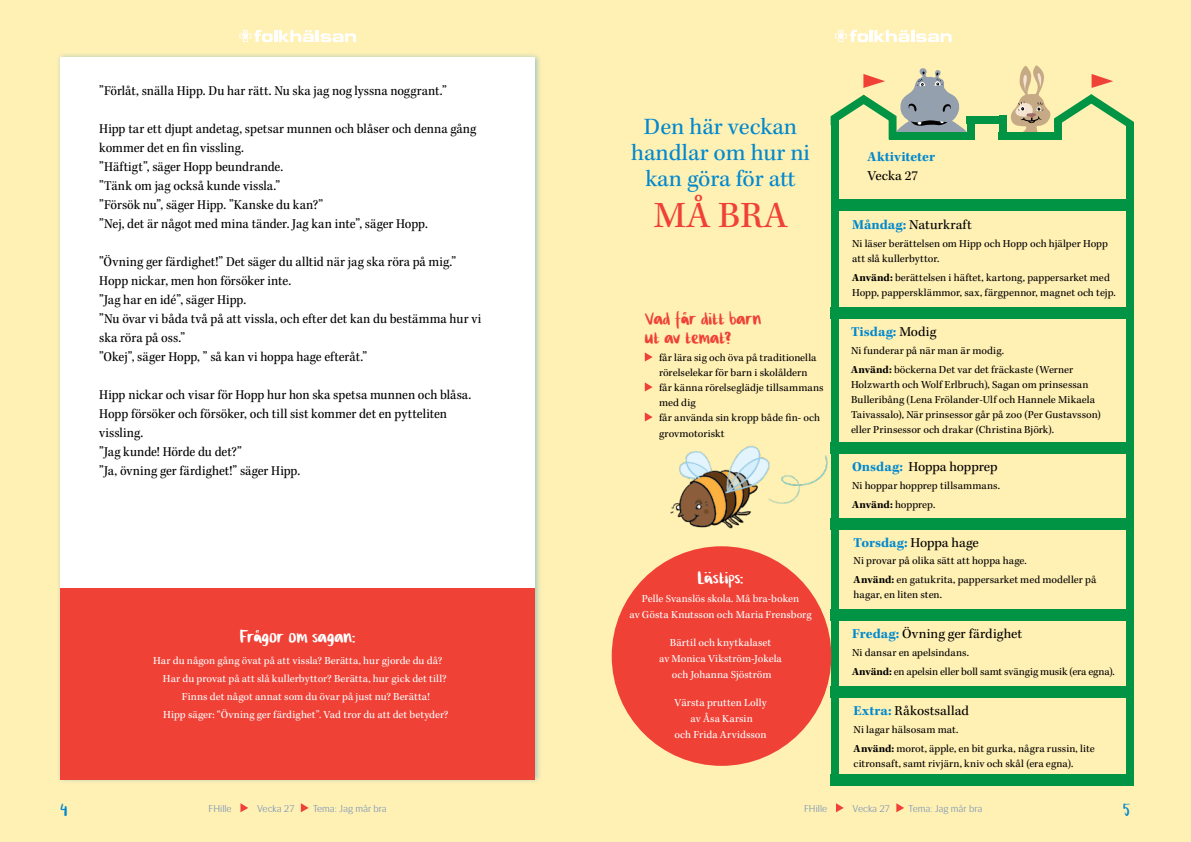
<style>
.page{position:relative;width:1191px;height:842px;background:#fff}
.page>*{position:absolute;margin:0;border:0;box-sizing:border-box;transform-origin:0 0}
.t1{font:38px "Kepler Std";color:#ef4136}
.t2{font:24px/26px "Kepler Std";color:#0089cf;text-align:center}
.t3{font:23px/19px "Cilla F Hscript";color:#ef4136}
.t4{font:23px "Cilla F Hscript";letter-spacing:.005em;color:#fff}
.t5{font:22px "Cilla F Hscript";color:#0089cf}
.t6{font:14px/19px "Kepler Std Scn";color:#000}
.t7{font:14px "Kepler Std";color:#000}
.t8{font:700 14px "Kepler Std";letter-spacing:.005em;color:#0089cf}
.t9{font:11px/15px "Kepler Std";letter-spacing:.005em;color:#000}
.t10{font:11px/16px "Kepler Std";letter-spacing:.005em;color:#fff;text-align:center}
.t11{font:300 10px "Siri";color:#6e8db8}
.s1{font-weight:700;color:#0089cf}
.s2{font-weight:700}
.s3{font-weight:400;color:#000}
</style>
<div class="page">
<div style="left:595px;top:0;width:596px;height:842px;background:#fff0b4"></div>
<svg style="left:836px;top:803px;width:7px;height:9px"></svg>
<svg style="left:896px;top:803px;width:8px;height:9px"></svg>
<svg style="left:835px;top:30px;width:116px;height:12px"></svg>
<div style="left:0;top:0;width:595px;height:842px;background:#fff0b4"></div>
<div style="left:56px;top:53px;width:486px;height:731px;background:#0089cf;opacity:.4"></div>
<div style="left:61px;top:57px;width:474px;height:720px;background:#fff"></div>
<svg style="left:240px;top:803px;width:8px;height:9px"></svg>
<svg style="left:301px;top:803px;width:8px;height:9px"></svg>
<svg style="left:239px;top:30px;width:117px;height:12px"></svg>
<img style="left:670px;top:431px;width:172px;height:111px">
<div style="left:998px;top:132px;width:64px;height:7px;background:#009444"></div>
<div style="left:966px;top:116px;width:40px;height:8px;background:#009444"></div>
<div style="left:999px;top:116px;width:7px;height:23px;background:#009444"></div>
<div style="left:966px;top:116px;width:8px;height:23px;background:#009444"></div>
<svg style="left:830px;top:68px;width:136px;height:71px"></svg>
<svg style="left:1011px;top:65px;width:122px;height:67px"></svg>
<div style="left:1125px;top:122px;width:8px;height:663px;background:#009444"></div>
<div style="left:830px;top:117px;width:8px;height:663px;background:#009444"></div>
<div style="left:830px;top:307px;width:303px;height:12px;background:#009444"></div>
<div style="left:831px;top:200px;width:299px;height:11px;background:#009444"></div>
<div style="left:830px;top:442px;width:303px;height:11px;background:#009444"></div>
<div style="left:830px;top:518px;width:303px;height:11px;background:#009444"></div>
<div style="left:830px;top:609px;width:303px;height:11px;background:#009444"></div>
<div style="left:830px;top:686px;width:303px;height:12px;background:#009444"></div>
<div style="left:830px;top:774px;width:303px;height:11px;background:#009444"></div>
<div style="left:611px;top:546px;width:220px;height:220px;background:#ef4136;border-radius:50%"></div>
<div style="left:61px;top:588px;width:474px;height:191px;background:#ef4136"></div>
<svg style="left:645px;top:352px;width:7px;height:9px"></svg>
<svg style="left:645px;top:382px;width:7px;height:9px"></svg>
<svg style="left:645px;top:412px;width:7px;height:9px"></svg>
<p class="t6" style="left:99px;top:82px;width:349px">”Förlåt, snälla Hipp. Du har rätt. Nu ska jag nog lyssna noggrant.”</p>
<p class="t6" style="left:99px;top:120px;width:379px">Hipp tar ett djupt andetag, spetsar munnen och blåser och denna gång kommer det en fin vissling.<br>”Häftigt”, säger Hopp beundrande.<br>”Tänk om jag också kunde vissla.”<br>”Försök nu”, säger Hipp. ”Kanske du kan?”<br>”Nej, det är något med mina tänder. Jag kan inte”, säger Hopp.</p>
<p class="t6" style="left:99px;top:253px;width:383px">”Övning ger färdighet!” Det säger du alltid när jag ska röra på mig.” Hopp nickar, men hon försöker inte.<br>”Jag har en idé”, säger Hipp.<br>”Nu övar vi båda två på att vissla, och efter det kan du bestämma hur vi ska röra på oss.”<br>”Okej”, säger Hopp, ” så kan vi hoppa hage efteråt.”</p>
<p class="t6" style="left:99px;top:386px;width:373px">Hipp nickar och visar för Hopp hur hon ska spetsa munnen och blåsa.<br>Hopp försöker och försöker, och till sist kommer det en pytteliten vissling.<br>”Jag kunde! Hörde du det?”<br>”Ja, övning ger färdighet!” säger Hipp.</p>
<h3 class="t4" style="left:240px;top:624px;width:116px">Frågor om sagan:</h3>
<p class="t10" style="left:153px;top:653px;width:291px">Har du någon gång övat på att vissla? Berätta, hur gjorde du då?</p>
<p class="t10" style="left:163px;top:671px;width:285px">Har du provat på att slå kullerbyttor? Berätta, hur gick det till?</p>
<p class="t10" style="left:182px;top:689px;width:249px">Finns det något annat som du övar på just nu? Berätta!</p>
<p class="t10" style="left:163px;top:707px;width:287px">Hipp säger: “Övning ger färdighet”. Vad tror du att det betyder?</p>
<h2 class="t2" style="left:631px;top:114px;width:180px">Den här veckan handlar om hur ni kan göra för att</h2>
<h1 class="t1" style="left:653px;top:193px;width:135px">MÅ BRA</h1>
<h3 class="t3" style="left:645px;top:310px;width:118px">Vad får ditt barn ut av temat?</h3>
<p class="t9" style="left:659px;top:351px;width:166px">får lära sig och öva på traditionella rörelselekar för barn i skolåldern<br>får känna rörelseglädje tillsammans med dig<br>får använda sin kropp både fin- och grovmotoriskt</p>
<h3 class="t4" style="left:698px;top:564px;width:47px">Lästips:</h3>
<p class="t10" style="left:629px;top:591px;width:184px">Pelle Svanslös skola. Må bra-boken<br>av Gösta Knutsson och Maria Frensborg</p>
<p class="t10" style="left:659px;top:635px;width:124px">Bärtil och knytkalaset<br>av Monica Vikström-Jokela och Johanna Sjöström</p>
<p class="t10" style="left:674px;top:695px;width:94px">Värsta prutten Lolly av Åsa Karsin<br>och Frida Arvidsson</p>
<p class="t8" style="left:867px;top:148px;width:69px">Aktiviteter</p>
<p class="t7" style="left:867px;top:167px;width:52px">Vecka 27</p>
<p class="t7" style="left:852px;top:217px;width:121px"><span class="s1">Måndag:</span> Naturkraft</p>
<p class="t9" style="left:852px;top:236px;width:257px">Ni läser berättelsen om Hipp och Hopp och hjälper Hopp att slå kullerbyttor.</p>
<p class="t9" style="left:852px;top:270px;width:265px"><span class="s2">Använd:</span> berättelsen i häftet, kartong, pappersarket med<br>Hopp, pappersklämmor, sax, färgpennor, magnet och tejp.</p>
<p class="t8" style="left:851px;top:324px;width:87px">Tisdag: <span class="s3">Modig</span></p>
<p class="t9" style="left:851px;top:341px;width:224px;line-height:19px">Ni funderar på när man är modig.<br><span class="s2">Använd:</span> böckerna Det var det fräckaste (Werner</p>
<p class="t9" style="left:851px;top:377px;width:251px">Holzwarth och Wolf Erlbruch), Sagan om prinsessan Bulleribång (Lena Frölander-Ulf och Hannele Mikaela Taivassalo), När prinsessor går på zoo (Per Gustavsson) eller Prinsessor och drakar (Christina Björk).</p>
<p class="t7" style="left:852px;top:459px;width:147px"><span class="s1">Onsdag:</span> Hoppa hopprep</p>
<p class="t9" style="left:852px;top:477px;width:149px;line-height:19px">Ni hoppar hopprep tillsammans.<br><span class="s2">Använd:</span> hopprep.</p>
<p class="t7" style="left:853px;top:534px;width:127px"><span class="s1">Torsdag:</span> Hoppa hage</p>
<p class="t9" style="left:853px;top:552px;width:244px;line-height:19px">Ni provar på olika sätt att hoppa hage.<br><span class="s2">Använd:</span> en gatukrita, pappersarket med modeller på</p>
<p class="t9" style="left:853px;top:588px;width:90px">hagar, en liten sten.</p>
<p class="t7" style="left:852px;top:625px;width:171px"><span class="s1">Fredag:</span> Övning ger färdighet</p>
<p class="t9" style="left:852px;top:643px;width:264px;line-height:19px">Ni dansar en apelsindans.<br><span class="s2">Använd:</span> en apelsin eller boll samt svängig musik (era egna).</p>
<p class="t7" style="left:853px;top:703px;width:117px"><span class="s1">Extra:</span> Råkostsallad</p>
<p class="t9" style="left:853px;top:720px;width:243px;line-height:19px">Ni lagar hälsosam mat.<br><span class="s2">Använd:</span> morot, äpple, en bit gurka, några russin, lite</p>
<p class="t9" style="left:853px;top:756px;width:221px">citronsaft, samt rivjärn, kniv och skål (era egna).</p>
<h3 class="t5" style="left:61px;top:797px;width:8px">4</h3>
<h3 class="t5" style="left:1123px;top:797px;width:9px">5</h3>
<p class="t11" style="left:208px;top:803px;width:25px">FHille</p>
<p class="t11" style="left:257px;top:803px;width:39px">Vecka 27</p>
<p class="t11" style="left:313px;top:803px;width:75px">Tema: Jag mår bra</p>
<p class="t11" style="left:804px;top:803px;width:25px">FHille</p>
<p class="t11" style="left:852px;top:803px;width:39px">Vecka 27</p>
<p class="t11" style="left:908px;top:803px;width:75px">Tema: Jag mår bra</p>
</div>
